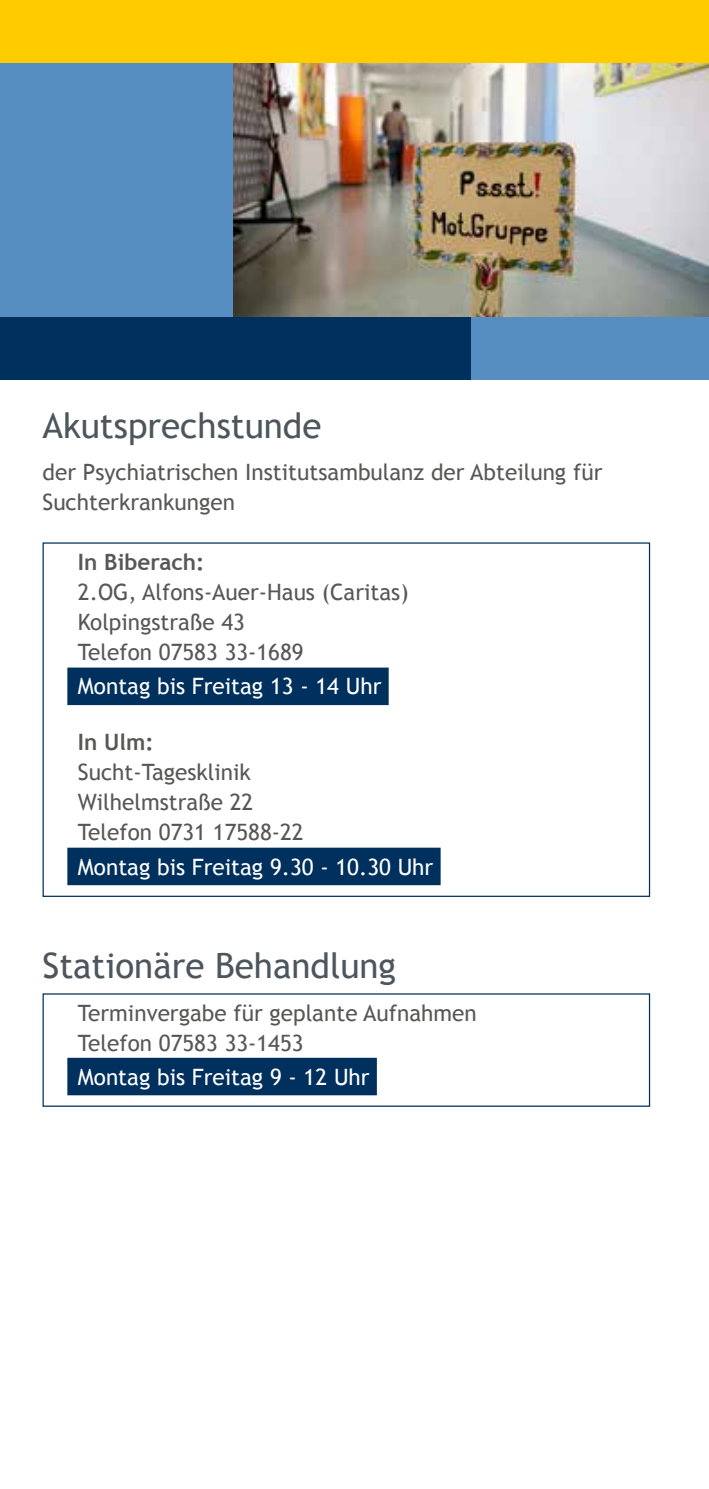
<style>
.page{position:relative;width:709px;height:1489px;background:#fff}
.page>*{position:absolute;margin:0;border:0;box-sizing:border-box;transform-origin:0 0}
.t1{font:35px "Trebuchet MS";color:#4c565c}
.t2{font:22.5px/30px "Trebuchet MS";color:#575756}
.t3{font:22.5px "Trebuchet MS";color:#fff}
.t4{font:700 22.5px "Trebuchet MS";color:#575756}
</style>
<div class="page">
<div style="left:0;top:35px;width:543px;height:283px;background:#578ec2"></div>
<img style="left:233px;top:62px;width:476px;height:255px">
<div style="left:67px;top:667px;width:322px;height:38px;background:#00305d"></div>
<div style="left:67px;top:847px;width:373px;height:38px;background:#00305d"></div>
<div style="left:67px;top:1057px;width:310px;height:38px;background:#00305d"></div>
<div style="left:0;top:0;width:709px;height:62px;background:#fc0"></div>
<div style="left:352px;top:317px;width:357px;height:62px;background:#578ec2"></div>
<div style="left:0;top:317px;width:470px;height:62px;background:#00305d"></div>
<h1 class="t1" style="left:43px;top:404px;width:280px">Akutsprechstunde</h1>
<p class="t2" style="left:43px;top:457px;width:561px">der Psychiatrischen Institutsambulanz der Abteilung für<br>Suchterkrankungen</p>
<p class="t4" style="left:78px;top:548px;width:128px">In Biberach:</p>
<p class="t2" style="left:78px;top:577px;width:332px">2.OG, Alfons-Auer-Haus (Caritas)<br>Kolpingstraße 43<br>Telefon 07583 33-1689</p>
<p class="t3" style="left:78px;top:673px;width:305px">Montag bis Freitag 13 - 14 Uhr</p>
<p class="t4" style="left:78px;top:728px;width:77px">In Ulm:</p>
<p class="t2" style="left:78px;top:757px;width:227px">Sucht-Tagesklinik<br>Wilhelmstraße 22<br>Telefon 0731 17588-22</p>
<p class="t3" style="left:78px;top:853px;width:357px">Montag bis Freitag 9.30 - 10.30 Uhr</p>
<h1 class="t1" style="left:43px;top:944px;width:355px">Stationäre Behandlung</h1>
<p class="t2" style="left:78px;top:997px;width:400px">Terminvergabe für geplante Aufnahmen<br>Telefon 07583 33-1453</p>
<p class="t3" style="left:78px;top:1063px;width:293px">Montag bis Freitag 9 - 12 Uhr</p>
</div>
